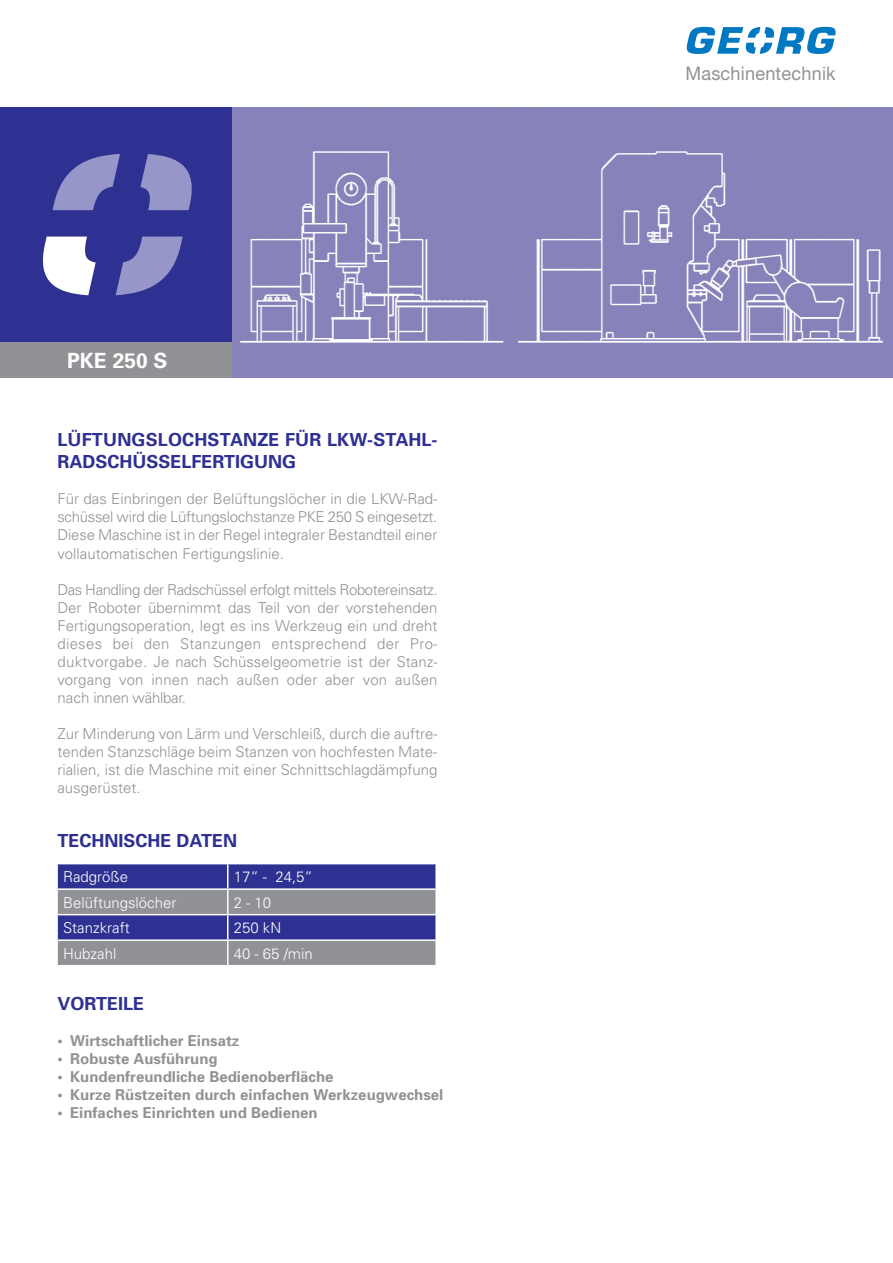
<style>
.page{position:relative;width:893px;height:1263px;background:#fff}
.page>*{position:absolute;margin:0;border:0;box-sizing:border-box;transform-origin:0 0}
.t1{font:700 21px "Univers";color:#fff}
.t2{font:18.75px "Helvetica Neue";letter-spacing:.015em;color:#919295;scale:.96 1}
.t3{font:700 18px/21.6px "Univers";color:#2e3092}
.t4{font:300 15px/18px "Univers";color:#919295;text-align:justify}
.t5{font:700 15px "Univers";color:#919295}
.t6{font:300 15px "Univers";color:#fff}
</style>
<div class="page">
<div style="left:0;top:342px;width:235px;height:36px;background:#919295"></div>
<svg style="left:686px;top:27px;width:150px;height:27px"></svg>
<div style="left:0;top:107px;width:235px;height:235px;background:#2e3092"></div>
<svg style="left:53px;top:154px;width:67px;height:56px"></svg>
<svg style="left:140px;top:154px;width:52px;height:56px"></svg>
<svg style="left:42px;top:237px;width:54px;height:58px"></svg>
<svg style="left:116px;top:237px;width:67px;height:58px"></svg>
<svg style="left:57px;top:864px;width:379px;height:101px;background:#686999"></svg>
<hr style="left:435px;top:941px;width:2px;height:24px;background:#fff">
<img style="left:233px;top:107px;width:659px;height:271px">
<h1 class="t1" style="left:67px;top:348px;width:102px">PKE 250 S</h1>
<p class="t3" style="left:57px;top:429px;width:382px">LÜFTUNGSLOCHSTANZE FÜR LKW-STAHL-<br>RADSCHÜSSELFERTIGUNG</p>
<p class="t4" style="left:57px;top:490px;width:382px">Für das Einbringen der Belüftungslöcher in die LKW-Rad&shy;schüssel wird die Lüftungslochstanze PKE 250 S eingesetzt.<br>Diese Maschine ist in der Regel integraler Bestandteil einer vollautomatischen Fertigungslinie.</p>
<p class="t4" style="left:57px;top:580px;width:382px">Das Handling der Radschüssel erfolgt mittels Robotereinsatz.<br>Der Roboter übernimmt das Teil von der vorstehenden Fertigungsoperation, legt es ins Werkzeug ein und dreht dieses bei den Stanzungen entsprechend der Pro&shy;duktvorgabe. Je nach Schüsselgeometrie ist der Stanz&shy;vorgang von innen nach außen oder aber von außen nach innen wählbar.</p>
<p class="t4" style="left:57px;top:725px;width:382px">Zur Minderung von Lärm und Verschleiß, durch die auftre&shy;tenden Stanzschläge beim Stanzen von hochfesten Mate&shy;rialien, ist die Maschine mit einer Schnittschlagdämpfung ausgerüstet.</p>
<p class="t3" style="left:57px;top:830px;width:181px">TECHNISCHE DATEN</p>
<p class="t6" style="left:63px;top:868px;width:67px">Radgröße</p>
<p class="t6" style="left:234px;top:868px;width:81px">17“ - 24,5“</p>
<p class="t6" style="left:63px;top:893px;width:115px">Belüftungslöcher</p>
<p class="t6" style="left:234px;top:893px;width:39px">2 - 10</p>
<p class="t6" style="left:63px;top:919px;width:68px">Stanzkraft</p>
<p class="t6" style="left:234px;top:919px;width:49px">250 kN</p>
<p class="t6" style="left:63px;top:944px;width:55px">Hubzahl</p>
<p class="t6" style="left:234px;top:944px;width:81px">40 - 65 /min</p>
<p class="t3" style="left:57px;top:993px;width:88px">VORTEILE</p>
<p class="t5" style="left:57px;top:1031px;width:184px">• Wirtschaftlicher Einsatz</p>
<p class="t5" style="left:57px;top:1049px;width:162px">• Robuste Ausführung</p>
<p class="t5" style="left:57px;top:1068px;width:278px">• Kundenfreundliche Bedienoberfläche</p>
<p class="t5" style="left:57px;top:1086px;width:387px">• Kurze Rüstzeiten durch einfachen Werkzeugwechsel</p>
<p class="t5" style="left:57px;top:1104px;width:262px">• Einfaches Einrichten und Bedienen</p>
<p class="t2" style="left:685px;top:62px;width:158px">Maschinentechnik</p>
</div>
